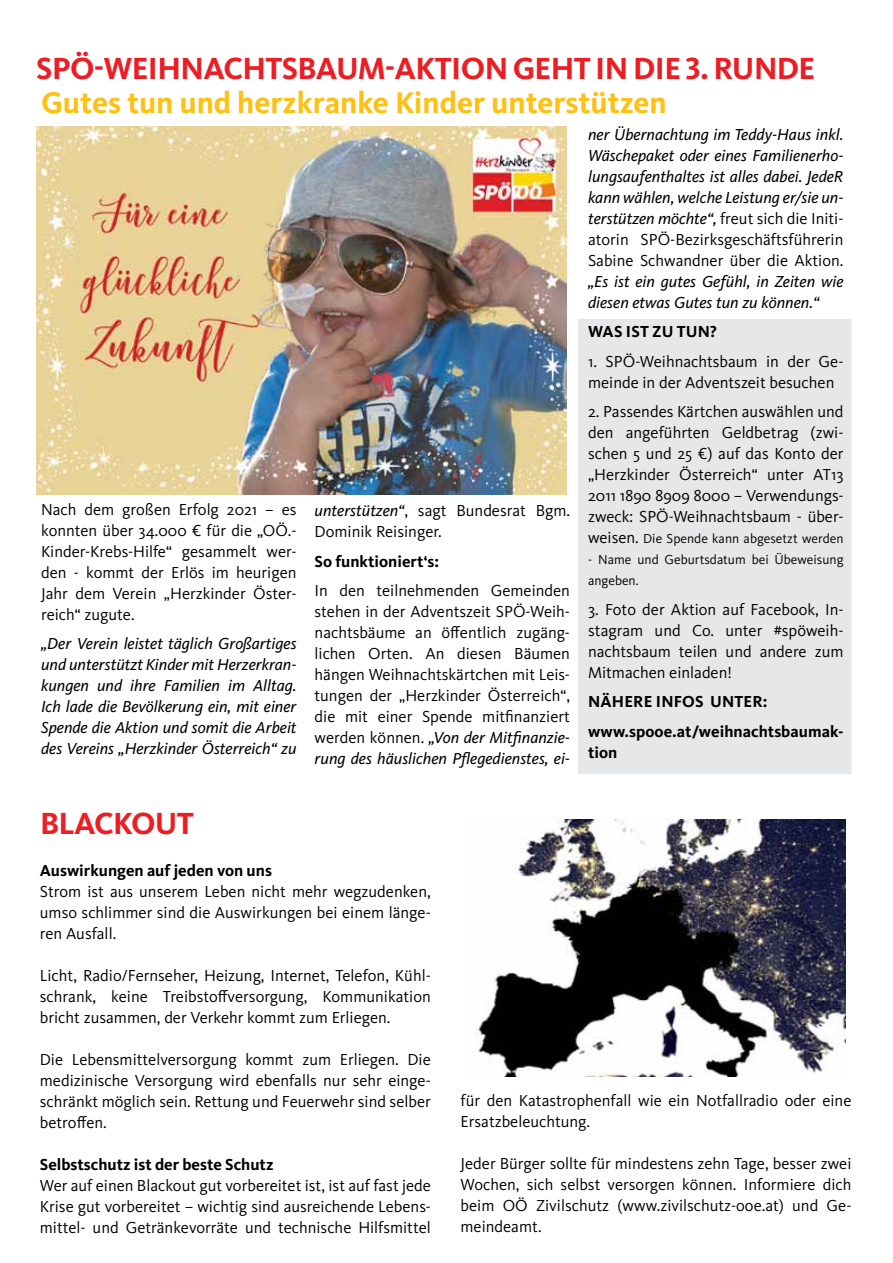
<style>
.page{position:relative;width:893px;height:1263px;background:#fff}
.page>*{position:absolute;margin:0;border:0;box-sizing:border-box;transform-origin:0 0}
.t1{font:700 31.65px "Kievit OT";letter-spacing:-.02em;color:#ed1d24}
.t2{font:700 30.9px "Kievit OT";color:#fec012}
.t3{font:16.5px/21px "Kievit OT";color:#000;text-align:justify}
.t4{font:italic 16.5px/21px "Kievit OT";color:#000;text-align:justify}
.t5{font:700 16.5px/29.5px "Kievit OT";color:#000}
.t6{font:13.5px/21px "Kievit OT";color:#000}
.s1{font-style:italic}
.s2{font-style:normal}
.s3{font-size:16.5px}
</style>
<div class="page">
<div style="left:578px;top:319px;width:273px;height:455px;background:#e6e7e8"></div>
<img style="left:36px;top:127px;width:531px;height:368px">
<img style="left:475px;top:819px;width:370px;height:257px">
<h1 class="t1" style="left:36px;top:50px;width:781px">SPÖ-Weihnachtsbaum-aktion geht in die 3. Runde</h1>
<h2 class="t2" style="left:41px;top:85px;width:627px">Gutes tun und herzkranke Kinder unterstützen</h2>
<p class="t3" style="left:41px;top:499px;width:257px">Nach dem großen Erfolg 2021 – es konnten über 34.000 € für die „OÖ.- Kinder-Krebs-Hilfe“ gesammelt wer&shy;den - kommt der Erlös im heurigen Jahr dem Verein „Herzkinder Öster&shy;reich“ zugute.</p>
<p class="t4" style="left:41px;top:633px;width:257px">„Der Verein leistet täglich Großartiges und unterstützt Kinder mit Herzerkran&shy;kungen und ihre Familien im Alltag.<br>Ich lade die Bevölkerung ein, mit einer Spende die Aktion und somit die Arbeit des Vereins „Herzkinder Österreich“ zu</p>
<p class="t3" style="left:315px;top:500px;width:257px"><span class="s1">unterstützen“</span>, sagt Bundesrat Bgm.<br>Dominik Reisinger.</p>
<p class="t5" style="left:315px;top:546px;width:126px">So funktioniert‘s:</p>
<p class="t3" style="left:315px;top:580px;width:257px">In den teilnehmenden Gemeinden stehen in der Adventszeit SPÖ-Weih&shy;nachtsbäume an öffentlich zugäng&shy;lichen Orten. An diesen Bäumen hängen Weihnachtskärtchen mit Leis&shy;tungen der „Herzkinder Österreich“, die mit einer Spende mitfinanziert werden können. <span class="s1">„Von der Mitfinanzie&shy;rung des häuslichen Pflegedienstes, ei-</span></p>
<p class="t4" style="left:588px;top:123px;width:257px">ner Übernachtung im Teddy-Haus inkl.<br>Wäschepaket oder eines Familienerho&shy;lungsaufenthaltes ist alles dabei. JedeR kann wählen, welche Leistung er/sie un&shy;terstützen möchte“, <span class="s2">freut sich die Initi&shy;atorin SPÖ-Bezirksgeschäftsführerin Sabine Schwandner über die Aktion.</span></p>
<p class="t4" style="left:588px;top:271px;width:257px">„Es ist ein gutes Gefühl, in Zeiten wie diesen etwas Gutes tun zu können.“</p>
<p class="t5" style="left:588px;top:317px;width:130px">Was ist zu tun?</p>
<p class="t3" style="left:588px;top:351px;width:257px">1. SPÖ-Weihnachtsbaum in der Ge&shy;meinde in der Adventszeit besuchen</p>
<p class="t3" style="left:588px;top:401px;width:257px">2. Passendes Kärtchen auswählen und den angeführten Geldbetrag (zwi&shy;schen 5 und 25 €) auf das Konto der „Herzkinder Österreich“ unter AT13<br>2011 1890 8909 8000 – Verwendungs&shy;zweck: SPÖ-Weihnachtsbaum - über-</p>
<p class="t6" style="left:588px;top:528px;width:257px"><span class="s3">weisen.</span> Die Spende kann abgesetzt werden</p>
<p class="t6" style="left:588px;top:549px;width:257px">- Name und Geburtsdatum bei Übeweisung angeben.</p>
<p class="t3" style="left:588px;top:599px;width:257px">3. Foto der Aktion auf Facebook, In&shy;stagram und Co. unter #spöweih&shy;nachtsbaum teilen und andere zum Mitmachen einladen!</p>
<p class="t5" style="left:588px;top:687px;width:257px">Nähere I nfos unter: www.spooe.at/weihnachtsbaumak-</p>
<p class="t5" style="left:588px;top:737px;width:31px">tion</p>
<h1 class="t1" style="left:40px;top:805px;width:55px">BLACKOUT</h1>
<p class="t5" style="left:40px;top:856px;width:234px">Auswirkungen auf jeden von uns</p>
<p class="t3" style="left:40px;top:881px;width:392px">Strom ist aus unserem Leben nicht mehr wegzudenken, umso schlimmer sind die Auswirkungen bei einem länge&shy;ren Ausfall.</p>
<p class="t3" style="left:40px;top:965px;width:392px">Licht, Radio/Fernseher, Heizung, Internet, Telefon, Kühl&shy;schrank, keine Treibstoffversorgung, Kommunikation bricht zusammen, der Verkehr kommt zum Erliegen.</p>
<p class="t3" style="left:40px;top:1049px;width:392px">Die Lebensmittelversorgung kommt zum Erliegen. Die medizinische Versorgung wird ebenfalls nur sehr einge&shy;schränkt möglich sein. Rettung und Feuerwehr sind selber betroffen.</p>
<p class="t5" style="left:40px;top:1150px;width:235px">Selbstschutz ist der beste Schutz</p>
<p class="t3" style="left:40px;top:1175px;width:392px">Wer auf einen Blackout gut vorbereitet ist, ist auf fast jede Krise gut vorbereitet – wichtig sind ausreichende Lebens&shy;mittel- und Getränkevorräte und technische Hilfsmittel</p>
<p class="t3" style="left:461px;top:1090px;width:392px">für den Katastrophenfall wie ein Notfallradio oder eine<br>Ersatzbeleuchtung.</p>
<p class="t3" style="left:461px;top:1153px;width:392px">Jeder Bürger sollte für mindestens zehn Tage, besser zwei Wochen, sich selbst versorgen können. Informiere dich beim OÖ Zivilschutz (www.zivilschutz-ooe.at) und Ge&shy;meindeamt.</p>
</div>
